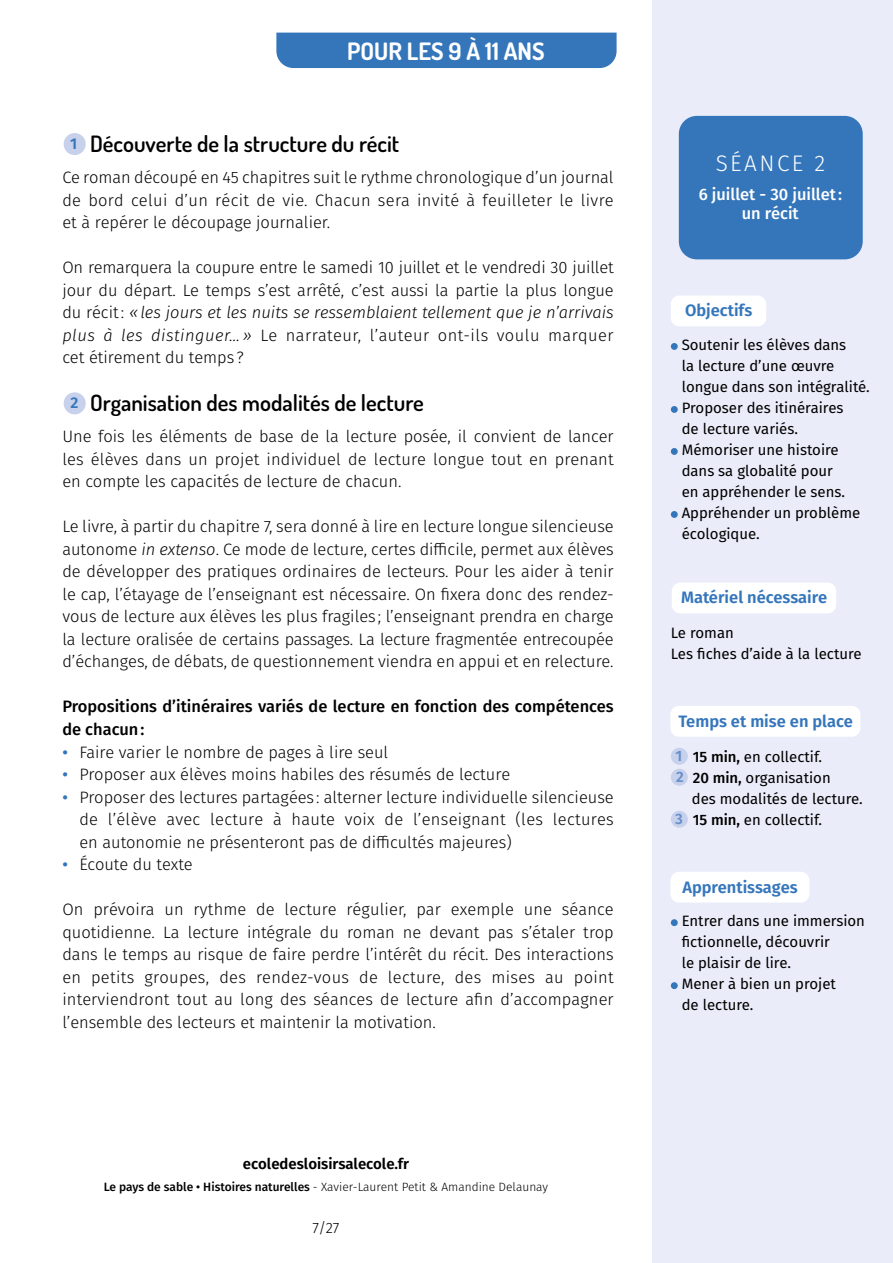
<style>
.page{position:relative;width:893px;height:1263px;background:#fff}
.page>*{position:absolute;margin:0;border:0;box-sizing:border-box;transform-origin:0 0}
.t1{font:700 24px "Dosis";color:#fff}
.t2{font:600 22.5px "Dosis";color:#000}
.t3{font:300 22.5px "Fira Sans";letter-spacing:.11em;color:#fff}
.t4{font:300 16.5px/22.5px "Fira Sans";color:#000;text-align:justify}
.t5{font:500 16.5px/22.5px "Fira Sans";color:#000}
.t6{font:600 16.5px "Fira Sans";color:#3576bb}
.t7{font:500 16.5px/19.8px "Fira Sans";color:#fff;text-align:center}
.t8{font:15px/21px "Fira Sans";color:#000}
.t9{font:600 15px "Fira Sans";color:#000}
.t10{font:300 15px "Fira Sans";color:#000}
.t11{font:300 12px "Fira Sans";color:#000}
.s1{font-family:"Fira Sans";font-size:15.6px;color:#3576bb}
.s2{font-style:italic}
.s3{font-weight:500;color:#3576bb}
.s4{font-weight:500}
.s5{font-weight:600;color:#678fca}
</style>
<div class="page">
<div style="left:652px;top:0;width:241px;height:1263px;background:#eaedf9"></div>
<hr style="left:0;top:0;width:1px;height:1263px;background:#eaedf9">
<div style="left:276px;top:33px;width:341px;height:35px;background:#3576bb"></div>
<div style="left:64px;top:133px;width:22px;height:22px;background:#c7d1ec;border-radius:50%"></div>
<div style="left:64px;top:392px;width:22px;height:22px;background:#c7d1ec;border-radius:50%"></div>
<div style="left:671px;top:919px;width:7px;height:7px;background:#3576bb;border-radius:50%"></div>
<div style="left:671px;top:982px;width:7px;height:7px;background:#3576bb;border-radius:50%"></div>
<div style="left:670px;top:872px;width:139px;height:30px;background:#fff;border-radius:9px"></div>
<div style="left:671px;top:748px;width:17px;height:17px;background:#c7d1ec;border-radius:50%"></div>
<div style="left:671px;top:769px;width:17px;height:17px;background:#c7d1ec;border-radius:50%"></div>
<div style="left:671px;top:811px;width:17px;height:17px;background:#c7d1ec;border-radius:50%"></div>
<div style="left:670px;top:706px;width:190px;height:31px;background:#fff;border-radius:9px"></div>
<div style="left:672px;top:583px;width:164px;height:30px;background:#fff;border-radius:9px"></div>
<div style="left:671px;top:343px;width:7px;height:7px;background:#3576bb;border-radius:50%"></div>
<div style="left:671px;top:406px;width:7px;height:7px;background:#3576bb;border-radius:50%"></div>
<div style="left:671px;top:448px;width:7px;height:7px;background:#3576bb;border-radius:50%"></div>
<div style="left:671px;top:511px;width:7px;height:7px;background:#3576bb;border-radius:50%"></div>
<div style="left:671px;top:296px;width:95px;height:30px;background:#fff;border-radius:9px"></div>
<div style="left:679px;top:116px;width:184px;height:143px;background:#3576bb;border-radius:18px"></div>
<h1 class="t1" style="left:347px;top:35px;width:199px">POUR LES 9 À 11 ANS</h1>
<h2 class="t2" style="left:70px;top:129px;width:331px"><span class="s1">1</span> Découverte de la structure du récit</h2>
<p class="t4" style="left:62px;top:166px;width:553px">Ce roman découpé en 45 chapitres suit le rythme chronologique d’un journal de bord celui d’un récit de vie. Chacun sera invité à feuilleter le livre et à repérer le découpage journalier.</p>
<p class="t4" style="left:62px;top:256px;width:553px">On remarquera la coupure entre le samedi 10 juillet et le vendredi 30 juillet jour du départ. Le temps s’est arrêté, c’est aussi la partie la plus longue du récit: <span class="s2">«les jours et les nuits se ressemblaient tellement que je n’arrivais plus à les distinguer… »</span> Le narrateur, l’auteur ont-ils voulu marquer cet étirement du temps ?</p>
<h2 class="t2" style="left:71px;top:388px;width:355px"><span class="s1">2</span> Organisation des modalités de lecture</h2>
<p class="t4" style="left:62px;top:425px;width:553px">Une fois les éléments de base de la lecture posée, il convient de lancer les élèves dans un projet individuel de lecture longue tout en prenant en compte les capacités de lecture de chacun.</p>
<p class="t4" style="left:62px;top:515px;width:553px">Le livre, à partir du chapitre 7, sera donné à lire en lecture longue silencieuse autonome <span class="s2">in extenso</span>. Ce mode de lecture, certes difficile, permet aux élèves de développer des pratiques ordinaires de lecteurs. Pour les aider à tenir le cap, l’étayage de l’enseignant est nécessaire. On fixera donc des rendez&shy;vous de lecture aux élèves les plus fragiles ; l’enseignant prendra en charge la lecture oralisée de certains passages. La lecture fragmentée entrecoupée d’échanges, de débats, de questionnement viendra en appui et en relecture.</p>
<p class="t5" style="left:62px;top:695px;width:553px">Propositions d’itinéraires variés de lecture en fonction des compétences de chacun:</p>
<p class="t4" style="left:62px;top:740px;width:328px"><span class="s3">•</span> Faire varier le nombre de pages à lire seul</p>
<p class="t4" style="left:62px;top:763px;width:449px"><span class="s3">•</span> Proposer aux élèves moins habiles des résumés de lecture</p>
<p class="t4" style="left:79px;top:785px;width:536px;text-indent:-17px"><span class="s3">•</span> Proposer des lectures partagées : alterner lecture individuelle silencieuse de l’élève avec lecture à haute voix de l’enseignant (les lectures en autonomie ne présenteront pas de difficultés majeures)</p>
<p class="t4" style="left:62px;top:853px;width:132px"><span class="s3">•</span> Écoute du texte</p>
<p class="t4" style="left:62px;top:898px;width:553px">On prévoira un rythme de lecture régulier, par exemple une séance quotidienne. La lecture intégrale du roman ne devant pas s’étaler trop dans le temps au risque de faire perdre l’intérêt du récit. Des interactions en petits groupes, des rendez-vous de lecture, des mises au point interviendront tout au long des séances de lecture afin d’accompagner l’ensemble des lecteurs et maintenir la motivation.</p>
<p class="t9" style="left:243px;top:1151px;width:168px">ecoledesloisirsalecole.fr</p>
<p class="t11" style="left:104px;top:1179px;width:446px"><span class="s4">Le pays de sable • Histoires naturelles</span> - Xavier-Laurent Petit &amp; Amandine Delaunay</p>
<p class="t10" style="left:313px;top:1217px;width:28px">7/27</p>
<h2 class="t3" style="left:716px;top:147px;width:111px">SÉANCE 2</h2>
<p class="t7" style="left:699px;top:183px;width:145px">6 juillet - 30 juillet: un récit</p>
<p class="t6" style="left:685px;top:297px;width:69px">Objectifs</p>
<p class="t8" style="left:682px;top:334px;width:190px">Soutenir les élèves dans<br>la lecture d’une œuvre longue dans son intégralité.<br>Proposer des itinéraires<br>de lecture variés.<br>Mémoriser une histoire dans sa globalité pour<br>en appréhender le sens.<br>Appréhender un problème écologique.</p>
<p class="t6" style="left:681px;top:584px;width:148px">Matériel nécessaire</p>
<p class="t8" style="left:671px;top:622px;width:192px">Le roman<br>Les fiches d’aide à la lecture</p>
<p class="t6" style="left:678px;top:707px;width:176px">Temps et mise en place</p>
<p class="t8" style="left:675px;top:746px;width:148px"><span class="s5">1</span> <span class="s4">15 min,</span> en collectif.</p>
<p class="t8" style="left:676px;top:767px;width:156px"><span class="s5">2</span> <span class="s4">20 min,</span> organisation</p>
<p class="t8" style="left:692px;top:788px;width:172px">des modalités de lecture.</p>
<p class="t8" style="left:675px;top:809px;width:148px"><span class="s5">3</span> <span class="s4">15 min,</span> en collectif.</p>
<p class="t6" style="left:682px;top:873px;width:117px">Apprentissages</p>
<p class="t8" style="left:682px;top:910px;width:185px">Entrer dans une immersion fictionnelle, découvrir<br>le plaisir de lire.<br>Mener à bien un projet<br>de lecture.</p>
</div>
